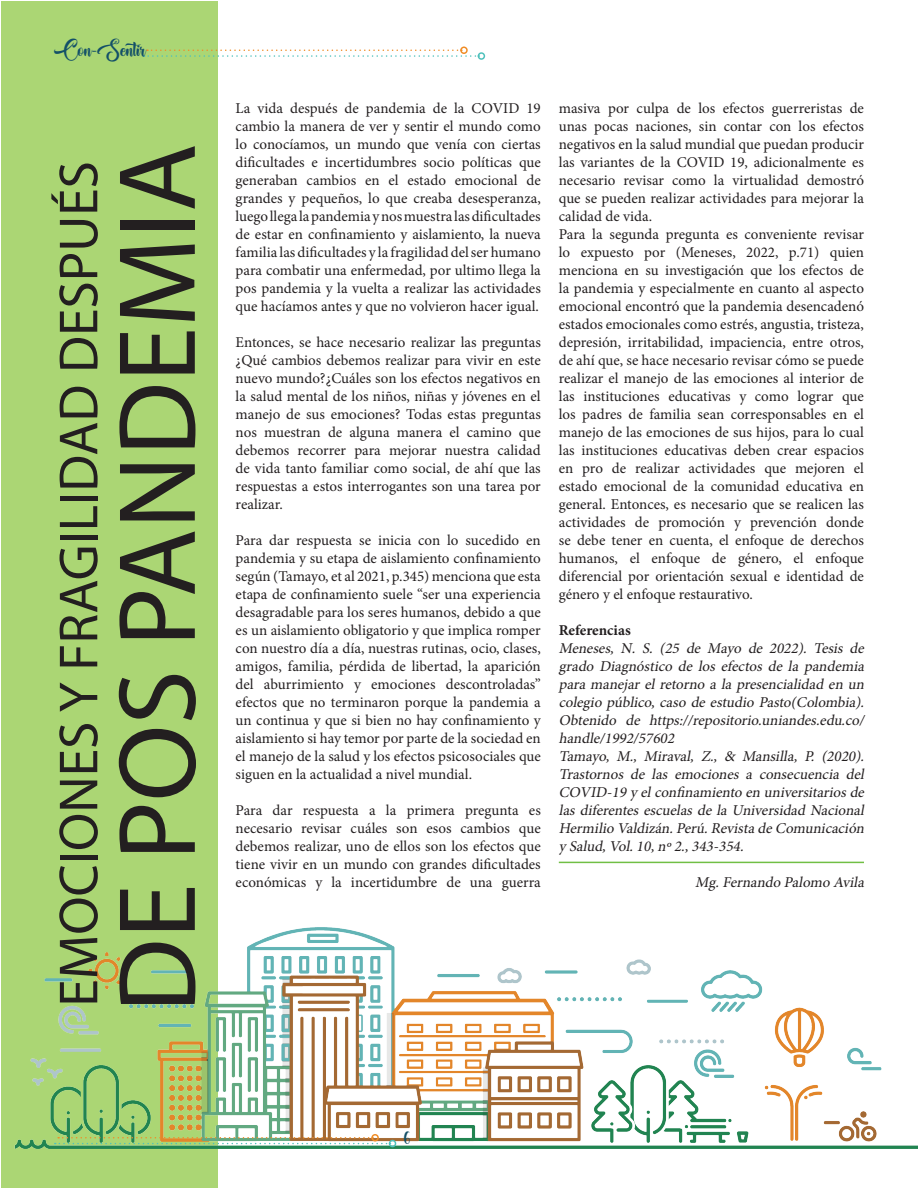
<style>
.page{position:relative;width:918px;height:1188px;background:#fff}
.page>*{position:absolute;margin:0;border:0;box-sizing:border-box;transform-origin:0 0}
.t1{font:111px "Myriad Pro";color:#231f20}
.t2{font:55.5px "Myriad Pro";color:#231f20}
.t3{font:18px "Awake the Beauty";color:#135068}
.t4{font:16.5px "Awake the Beauty";color:#135068}
.t5{font:15px/18px "Minion Pro";color:#231f20;text-align:justify}
.t6{font:italic 15px/18px "Minion Pro";color:#231f20;text-align:justify}
.t7{font:700 15px "Minion Pro";letter-spacing:-.005em;color:#231f20}
</style>
<div class="page">
<div style="left:2px;top:2px;width:216px;height:1186px;background:#abd674"></div>
<img style="left:14px;top:927px;width:904px;height:222px">
<div style="left:478px;top:52px;width:7px;height:8px;border:2px solid #4fc1bc;border-radius:50%"></div>
<div style="left:389px;top:1140px;width:7px;height:7px;border:2px solid #4fc1bc;border-radius:50%"></div>
<svg style="left:144px;top:50px;width:335px;height:7px"></svg>
<div style="left:460px;top:46px;width:8px;height:8px;border:2px solid #f08d27;border-radius:50%"></div>
<svg style="left:55px;top:1137px;width:336px;height:7px"></svg>
<div style="left:371px;top:1134px;width:8px;height:8px;border:2px solid #f08d27;border-radius:50%"></div>
<hr style="left:559px;top:862px;width:305px;height:1px;background:#71bf44">
<p class="t3" style="left:54px;top:36px;width:96px">Con-Sentir</p>
<p class="t2" style="left:44px;top:1007px;width:847px;rotate:-90deg">EMOCIONES Y FRAGILIDAD DESPUÉS</p>
<p class="t1" style="left:89px;top:1012px;width:870px;rotate:-90deg">DE POS PANDEMIA</p>
<p class="t5" style="left:236px;top:99px;width:307px">La vida después de pandemia de la COVID 19 cambio la manera de ver y sentir el mundo como lo conocíamos, un mundo que venía con ciertas dificultades e incertidumbres socio políticas que generaban cambios en el estado emocional de grandes y pequeños, lo que creaba desesperanza, luego llega la pandemia y nos muestra las dificultades de estar en confinamiento y aislamiento, la nueva familia las dificultades y la fragilidad del ser humano para combatir una enfermedad, por ultimo llega la pos pandemia y la vuelta a realizar las actividades que hacíamos antes y que no volvieron hacer igual.</p>
<p class="t5" style="left:236px;top:333px;width:307px">Entonces, se hace necesario realizar las preguntas ¿Qué cambios debemos realizar para vivir en este nuevo mundo?¿Cuáles son los efectos negativos en la salud mental de los niños, niñas y jóvenes en el manejo de sus emociones? Todas estas preguntas nos muestran de alguna manera el camino que debemos recorrer para mejorar nuestra calidad de vida tanto familiar como social, de ahí que las respuestas a estos interrogantes son una tarea por realizar.</p>
<p class="t5" style="left:236px;top:531px;width:307px">Para dar respuesta se inicia con lo sucedido en pandemia y su etapa de aislamiento confinamiento según (Tamayo, et al 2021, p.345) menciona que esta etapa de confinamiento suele “ser una experiencia desagradable para los seres humanos, debido a que es un aislamiento obligatorio y que implica romper con nuestro día a día, nuestras rutinas, ocio, clases, amigos, familia, pérdida de libertad, la aparición del aburrimiento y emociones descontroladas” efectos que no terminaron porque la pandemia a un continua y que si bien no hay confinamiento y aislamiento si hay temor por parte de la sociedad en el manejo de la salud y los efectos psicosociales que siguen en la actualidad a nivel mundial.</p>
<p class="t5" style="left:236px;top:801px;width:307px">Para dar respuesta a la primera pregunta es necesario revisar cuáles son esos cambios que debemos realizar, uno de ellos son los efectos que tiene vivir en un mundo con grandes dificultades económicas y la incertidumbre de una guerra</p>
<p class="t5" style="left:559px;top:99px;width:307px">masiva por culpa de los efectos guerreristas de unas pocas naciones, sin contar con los efectos negativos en la salud mundial que puedan producir las variantes de la COVID 19, adicionalmente es necesario revisar como la virtualidad demostró que se pueden realizar actividades para mejorar la calidad de vida.</p>
<p class="t5" style="left:559px;top:225px;width:307px">Para la segunda pregunta es conveniente revisar lo expuesto por (Meneses, 2022, p.71) quien menciona en su investigación que los efectos de la pandemia y especialmente en cuanto al aspecto emocional encontró que la pandemia desencadenó estados emocionales como estrés, angustia, tristeza, depresión, irritabilidad, impaciencia, entre otros, de ahí que, se hace necesario revisar cómo se puede realizar el manejo de las emociones al interior de las instituciones educativas y como lograr que los padres de familia sean corresponsables en el manejo de las emociones de sus hijos, para lo cual las instituciones educativas deben crear espacios en pro de realizar actividades que mejoren el estado emocional de la comunidad educativa en general. Entonces, es necesario que se realicen las actividades de promoción y prevención donde se debe tener en cuenta, el enfoque de derechos humanos, el enfoque de género, el enfoque diferencial por orientación sexual e identidad de género y el enfoque restaurativo.</p>
<p class="t7" style="left:559px;top:620px;width:73px">Referencias</p>
<p class="t6" style="left:559px;top:639px;width:310px">Meneses, N. S. (25 de Mayo de 2022). Tesis de grado Diagnóstico de los efectos de la pandemia para manej ar el retorno a la presencialidad en un colegio público, caso de estudio Pasto(Colombia).<br>Obtenido de https://repositorio.uniandes.edu.co/ handle/1992/57602</p>
<p class="t6" style="left:559px;top:747px;width:310px">Tamayo, M., Miraval, Z., &amp; Mansilla, P. (2020).<br>Trastornos de las emociones a consecuencia del COVID-19 y elconfinamiento en universitariosde las diferentes escuelas de la Universidad Nacional Hermilio Valdizán.Perú.RevistadeComunicación y Salud,Vol.10,nº2.,343-354.</p>
<p class="t6" style="left:695px;top:873px;width:174px">Mg.Fernando Palomo Avila</p>
<p class="t4" style="left:404px;top:1126px;width:7px">6</p>
</div>
